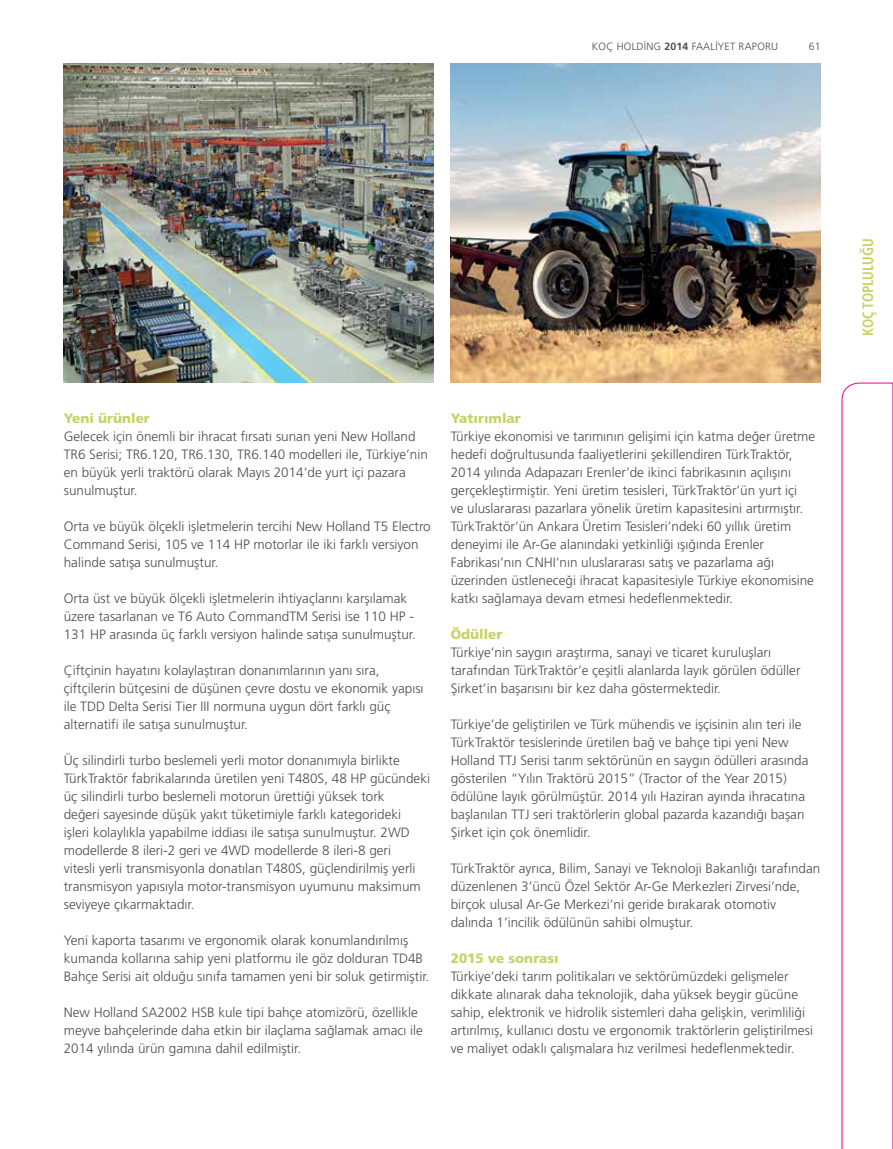
<style>
.page{position:relative;width:893px;height:1149px;background:#fff}
.page>*{position:absolute;margin:0;border:0;box-sizing:border-box;transform-origin:0 0}
.t1{font:700 condensed 15px "Frutiger Neue LTW1 G";color:#c7d267;scale:.95 1}
.t2{font:300 13.5px/18px "Frutiger CE";color:#4d4d4f}
.t3{font:900 13.5px "Frutiger CE";color:#c7d267}
.t4{font:300 10.5px "Frutiger CE";letter-spacing:.02em;color:#4d4d4f}
.s1{font-weight:700}
</style>
<div class="page">
<svg style="left:842px;top:383px;width:51px;height:765px"></svg>
<img style="left:64px;top:64px;width:370px;height:319px">
<img style="left:451px;top:64px;width:370px;height:319px">
<p class="t4" style="left:592px;top:41px;width:188px">KOÇ HOLDİNG <span class="s1">2014</span> FAALİYET RAPORU</p>
<p class="t4" style="left:809px;top:41px;width:13px">61</p>
<p class="t3" style="left:64px;top:410px;width:88px">Yeni ürünler</p>
<p class="t2" style="left:64px;top:427px;width:366px">Gelecek için önemli bir ihracat fırsatı sunan yeni New Holland TR6 Serisi; TR6.120, TR6.130, TR6.140 modelleri ile, Türkiye’nin en büyük yerli traktörü olarak Mayıs 2014’de yurt içi pazara sunulmuştur.</p>
<p class="t2" style="left:64px;top:517px;width:369px">Orta ve büyük ölçekli işletmelerin tercihi New Holland T5 Electro<br>Command Serisi, 105 ve 114 HP motorlar ile iki farklı versiyon halinde satışa sunulmuştur.</p>
<p class="t2" style="left:64px;top:589px;width:354px">Orta üst ve büyük ölçekli işletmelerin ihtiyaçlarını karşılamak üzere tasarlanan ve T6 Auto CommandTM Serisi ise 110 HP -<br>131 HP arasında üç farklı versiyon halinde satışa sunulmuştur.</p>
<p class="t2" style="left:64px;top:661px;width:361px">Çiftçinin hayatını kolaylaştıran donanımlarının yanı sıra, çiftçilerin bütçesini de düşünen çevre dostu ve ekonomik yapısı ile TDD Delta Serisi Tier III normuna uygun dört farklı güç alternatifi ile satışa sunulmuştur.</p>
<p class="t2" style="left:64px;top:751px;width:368px">Üç silindirli turbo beslemeli yerli motor donanımıyla birlikte TürkTraktör fabrikalarında üretilen yeni T480S, 48 HP gücündeki üç silindirli turbo beslemeli motorun ürettiği yüksek tork<br>değeri sayesinde düşük yakıt tüketimiyle farklı kategorideki işleri kolaylıkla yapabilme iddiası ile satışa sunulmuştur. 2WD modellerde 8 ileri-2 geri ve 4WD modellerde 8 ileri-8 geri<br>vitesli yerli transmisyonla donatılan T480S, güçlendirilmiş yerli transmisyon yapısıyla motor-transmisyon uyumunu maksimum seviyeye çıkarmaktadır.</p>
<p class="t2" style="left:64px;top:931px;width:367px">Yeni kaporta tasarımı ve ergonomik olarak konumlandırılmış kumanda kollarına sahip yeni platformu ile göz dolduran TD4B<br>Bahçe Serisi ait olduğu sınıfa tamamen yeni bir soluk getirmiştir.</p>
<p class="t2" style="left:64px;top:1003px;width:361px">New Holland SA2002 HSB kule tipi bahçe atomizörü, özellikle meyve bahçelerinde daha etkin bir ilaçlama sağlamak amacı ile<br>2014 yılında ürün gamına dahil edilmiştir.</p>
<p class="t3" style="left:451px;top:410px;width:72px">Yatırımlar</p>
<p class="t2" style="left:451px;top:427px;width:366px">Türkiye ekonomisi ve tarımının gelişimi için katma değer üretme hedefi doğrultusunda faaliyetlerini şekillendiren TürkTraktör, 2014 yılında Adapazarı Erenler’de ikinci fabrikasının açılışını gerçekleştirmiştir. Yeni üretim tesisleri, TürkTraktör’ün yurt içi<br>ve uluslararası pazarlara yönelik üretim kapasitesini artırmıştır.<br>TürkTraktör’ün Ankara Üretim Tesisleri’ndeki 60 yıllık üretim deneyimi ile Ar-Ge alanındaki yetkinliği ışığında Erenler Fabrikası’nın CNHI’nın uluslararası satış ve pazarlama ağı üzerinden üstleneceği ihracat kapasitesiyle Türkiye ekonomisine katkı sağlamaya devam etmesi hedeflenmektedir.</p>
<p class="t3" style="left:451px;top:626px;width:53px">Ödüller</p>
<p class="t2" style="left:451px;top:643px;width:351px">Türkiye’nin saygın araştırma, sanayi ve ticaret kuruluşları tarafından TürkTraktör’e çeşitli alanlarda layık görülen ödüller<br>Şirket’in başarısını bir kez daha göstermektedir.</p>
<p class="t2" style="left:451px;top:715px;width:359px">Türkiye’de geliştirilen ve Türk mühendis ve işçisinin alın teri ile TürkTraktör tesislerinde üretilen bağ ve bahçe tipi yeni New Holland TTJ Serisi tarım sektörünün en saygın ödülleri arasında gösterilen “Yılın Traktörü 2015” (Tractor of the Year 2015) ödülüne layık görülmüştür. 2014 yılı Haziran ayında ihracatına başlanılan TTJ seri traktörlerin global pazarda kazandığı başarı Şirket için çok önemlidir.</p>
<p class="t2" style="left:451px;top:859px;width:371px">TürkTraktör ayrıca, Bilim, Sanayi ve Teknoloji Bakanlığı tarafından düzenlenen 3’üncü Özel Sektör Ar-Ge Merkezleri Zirvesi’nde, birçok ulusal Ar-Ge Merkezi’ni geride bırakarak otomotiv dalında 1’incilik ödülünün sahibi olmuştur.</p>
<p class="t3" style="left:451px;top:950px;width:110px">2015 ve sonrası</p>
<p class="t2" style="left:451px;top:967px;width:364px">Türkiye’deki tarım politikaları ve sektörümüzdeki gelişmeler dikkate alınarak daha teknolojik, daha yüksek beygir gücüne sahip, elektronik ve hidrolik sistemleri daha gelişkin, verimliliği artırılmış, kullanıcı dostu ve ergonomik traktörlerin geliştirilmesi ve maliyet odaklı çalışmalara hız verilmesi hedeflenmektedir.</p>
<p class="t1" style="left:859px;top:336px;width:104px;rotate:-90deg">KOÇ TOPLULUĞU</p>
</div>
